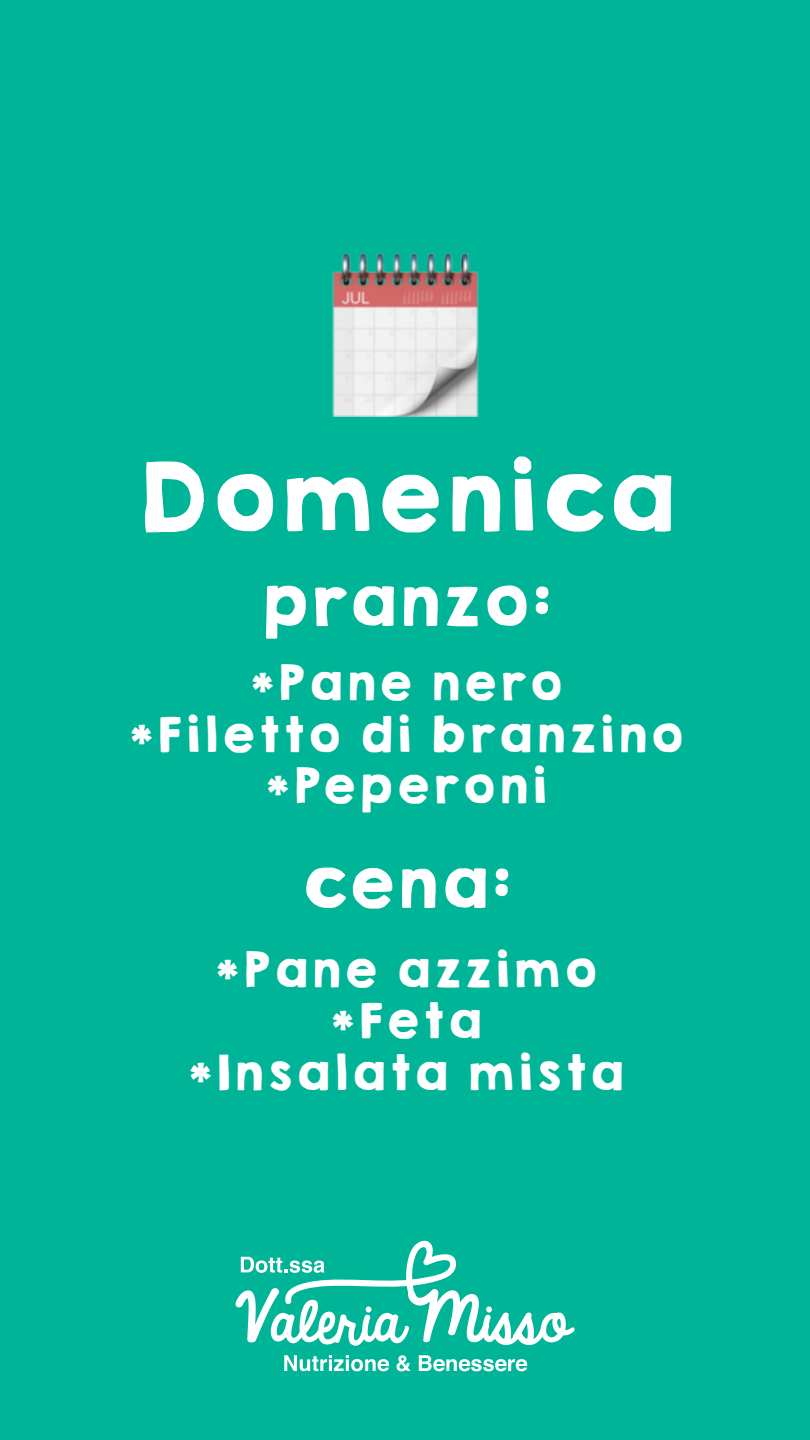
<style>
.page{position:relative;width:810px;height:1440px;background:#00b497}
.page>*{position:absolute;margin:0;border:0;box-sizing:border-box;transform-origin:0 0}
.t1{font:87.75px "KGHAPPY Solid";color:#fff}
.t2{font:61.8px "KGHAPPY Solid";color:#fff}
.t3{font:44.25px/51.4px "KGHAPPY Solid";letter-spacing:.04em;color:#fff;text-align:center}
</style>
<div class="page">
<img style="left:323px;top:253px;width:156px;height:164px">
<svg style="left:284px;top:1355px;width:105px;height:16px"></svg>
<svg style="left:396px;top:1355px;width:15px;height:16px"></svg>
<svg style="left:419px;top:1355px;width:108px;height:16px"></svg>
<svg style="left:235px;top:1240px;width:339px;height:106px"></svg>
<h1 class="t1" style="left:135px;top:429px;width:542px">Domenica</h1>
<h2 class="t2" style="left:259px;top:553px;width:294px">pranzo:</h2>
<p class="t3" style="left:127px;top:657px;width:558px">*Pane nero<br>*Filetto di branzino *Peperoni</p>
<h2 class="t2" style="left:299px;top:835px;width:213px">cena:</h2>
<p class="t3" style="left:186px;top:943px;width:440px">*Pane azzimo *Feta<br>*Insalata mista</p>
</div>
